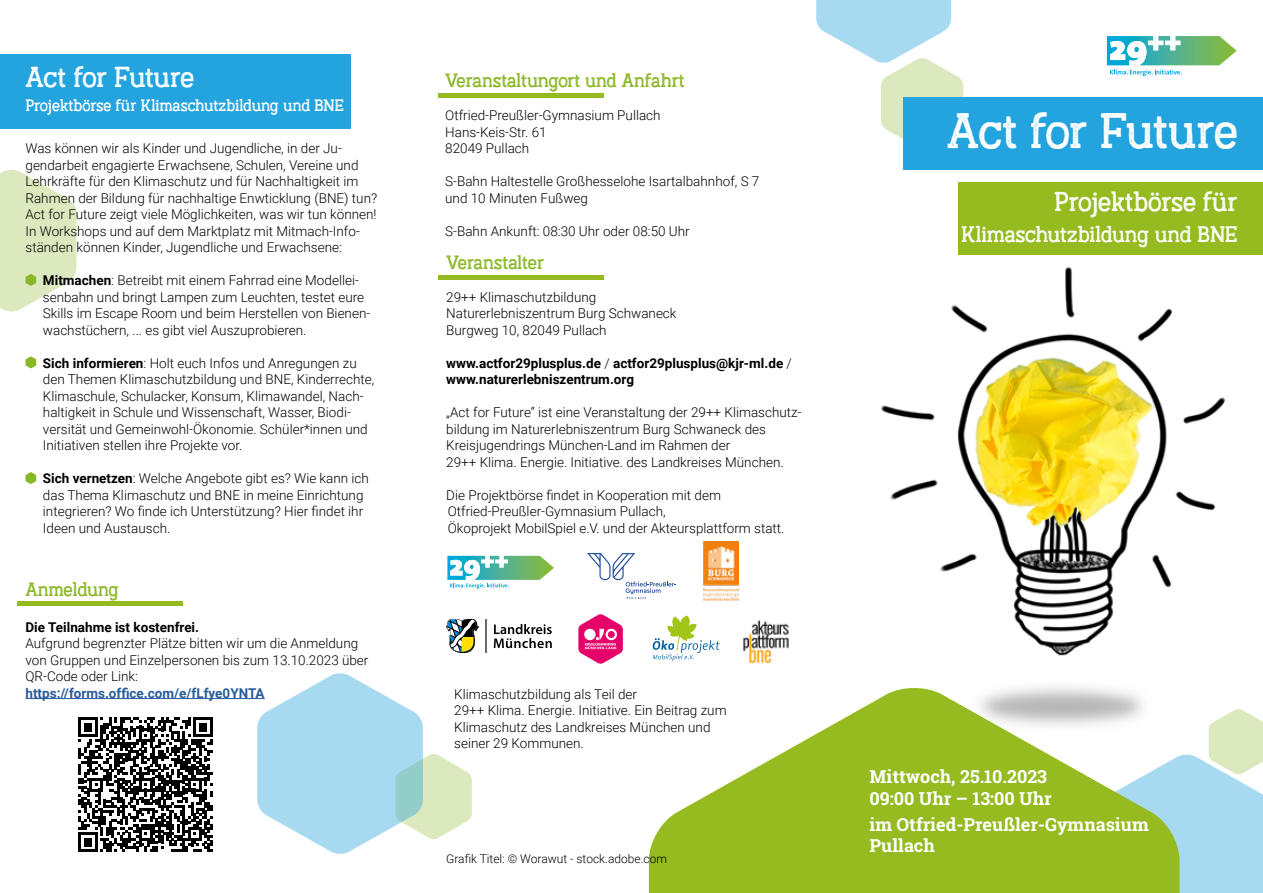
<style>
.page{position:relative;width:1263px;height:893px;background:#fff}
.page>*{position:absolute;margin:0;border:0;box-sizing:border-box;transform-origin:0 0}
.t1{font:46.5px "Austral Slab Stamp";letter-spacing:-.015em;color:#fff}
.t2{font:27px "Austral Slab Stamp";letter-spacing:-.015em;color:#fff}
.t3{font:700 25.5px/30.6px "Roboto Slab";color:#fff;text-align:right}
.t4{font:25.5px "Austral Slab Stamp";letter-spacing:-.005em;color:#fff}
.t5{font:21px "Austral Slab Stamp";letter-spacing:-.005em;color:#fff}
.t6{font:700 18px/21.6px "Roboto Slab";color:#fff}
.t7{font:18px "Austral Slab Stamp";color:#8ab725}
.t8{font:15.45px "Austral Slab Stamp";letter-spacing:-.005em;color:#fff}
.t9{font:300 13.5px/16.5px "Roboto";color:#000}
.t10{font:700 13.5px/16.5px "Roboto";color:#000}
.t11{font:700 13.5px "Roboto";color:#275b9b}
.t12{font:300 12px "Roboto";color:#000}
.s1{font-weight:700}
.s2{font-weight:300}
</style>
<div class="page">
<svg style="left:257px;top:673px;width:215px;height:181px"></svg>
<div style="left:438px;top:93px;width:166px;height:5px;background:#95bb20"></div>
<div style="left:0;top:54px;width:351px;height:75px;background:#23a4de"></div>
<img style="left:881px;top:245px;width:345px;height:411px">
<svg style="left:649px;top:686px;width:493px;height:207px;fill:#95bb20"></svg>
<svg style="left:1097px;top:709px;width:166px;height:184px"></svg>
<svg style="left:1107px;top:36px;width:130px;height:40px"></svg>
<img style="left:703px;top:541px;width:36px;height:59px">
<svg style="left:447px;top:556px;width:107px;height:33px"></svg>
<div style="left:959px;top:183px;width:304px;height:72px;background:#95bb20"></div>
<div style="left:904px;top:97px;width:359px;height:72px;background:#23a4de"></div>
<svg style="left:816px;top:0;width:147px;height:149px"></svg>
<svg style="left:578px;top:614px;width:45px;height:50px"></svg>
<hr style="left:26px;top:698px;width:239px;height:1px;background:#275b9b">
<hr style="left:438px;top:275px;width:166px;height:4px;background:#95bb20">
<hr style="left:17px;top:602px;width:166px;height:4px;background:#95bb20">
<svg style="left:0;top:169px;width:77px;height:143px"></svg>
<svg style="left:26px;top:356px;width:10px;height:12px"></svg>
<svg style="left:26px;top:472px;width:10px;height:12px"></svg>
<svg style="left:446px;top:619px;width:33px;height:33px"></svg>
<svg style="left:494px;top:624px;width:58px;height:24px"></svg>
<hr style="left:485px;top:619px;width:1px;height:33px;background:#696a6f">
<svg style="left:587px;top:553px;width:89px;height:46px"></svg>
<img style="left:743px;top:620px;width:46px;height:44px">
<svg style="left:79px;top:718px;width:134px;height:134px"></svg>
<svg style="left:653px;top:616px;width:67px;height:45px"></svg>
<h2 class="t2" style="left:26px;top:56px;width:170px">Act for Future</h2>
<p class="t8" style="left:26px;top:93px;width:320px">Projektbörse für Klimaschutzbildung und BNE</p>
<p class="t9" style="left:26px;top:139px;width:353px">Was können wir als Kinder und Jugendliche, in der Ju&shy;gendarbeit engagierte Erwachsene, Schulen, Vereine und Lehrkräfte für den Klimaschutz und für Nachhaltigkeit im Rahmen der Bildung für nachhaltige Enwticklung (BNE) tun?<br>Act for Future zeigt viele Möglichkeiten, was wir tun können!<br>In Workshops und auf dem Marktplatz mit Mitmach-Info&shy;ständen können Kinder, Jugendliche und Erwachsene:</p>
<p class="t9" style="left:43px;top:271px;width:329px"><span class="s1">Mitmachen</span>: Betreibt mit einem Fahrrad eine Modellei&shy;senbahn und bringt Lampen zum Leuchten, testet eure Skills im Escape Room und beim Herstellen von Bienen&shy;wachstüchern, ... es gibt viel Auszuprobieren.</p>
<p class="t9" style="left:43px;top:354px;width:333px"><span class="s1">Sich informieren</span>: Holt euch Infos und Anregungen zu den Themen Klimaschutzbildung und BNE, Kinderrechte, Klimaschule, Schulacker, Konsum, Klimawandel, Nach&shy;haltigkeit in Schule und Wissenschaft, Wasser, Biodi&shy;versität und Gemeinwohl-Ökonomie. Schüler*innen und Initiativen stellen ihre Projekte vor.</p>
<p class="t9" style="left:43px;top:469px;width:327px"><span class="s1">Sich vernetzen</span>: Welche Angebote gibt es? Wie kann ich das Thema Klimaschutz und BNE in meine Einrichtung integrieren? Wo finde ich Unterstützung? Hier findet ihr Ideen und Austausch.</p>
<h3 class="t7" style="left:26px;top:575px;width:95px">Anmeldung</h3>
<p class="t10" style="left:26px;top:618px;width:175px">Die Teilnahme ist kostenfrei.</p>
<p class="t9" style="left:26px;top:634px;width:344px">Aufgrund begrenzter Plätze bitten wir um die Anmeldung von Gruppen und Einzelpersonen bis zum 13.10.2023 über<br>QR-Code oder Link:</p>
<p class="t11" style="left:26px;top:683px;width:241px">https://forms.office.com/e/fLfye0YNTA</p>
<h3 class="t7" style="left:445px;top:67px;width:241px">Veranstaltungort und Anfahrt</h3>
<p class="t9" style="left:445px;top:106px;width:217px">Otfried-Preußler-Gymnasium Pullach<br>Hans-Keis-Str. 61<br>82049 Pullach</p>
<p class="t9" style="left:445px;top:172px;width:316px">S-Bahn Haltestelle Großhesselohe Isartalbahnhof, S 7 und 10 Minuten Fußweg</p>
<p class="t9" style="left:445px;top:222px;width:246px">S-Bahn Ankunft: 08:30 Uhr oder 08:50 Uhr</p>
<h3 class="t7" style="left:446px;top:248px;width:99px">Veranstalter</h3>
<p class="t9" style="left:446px;top:288px;width:232px">29++ Klimaschutzbildung<br>Naturerlebniszentrum Burg Schwaneck<br>Burgweg 10, 82049 Pullach</p>
<p class="t10" style="left:446px;top:354px;width:347px">www.actfor29plusplus.de <span class="s2">/</span> actfor29plusplus@kjr-ml.de <span class="s2">/ </span>www.naturerlebniszentrum.org</p>
<p class="t9" style="left:446px;top:403px;width:357px">„Act for Future“ ist eine Veranstaltung der 29++ Klimaschutz&shy;bildung im Naturerlebniszentrum Burg Schwaneck des Kreisjugendrings München-Land im Rahmen der<br>29++ Klima. Energie. Initiative. des Landkreises München.</p>
<p class="t9" style="left:446px;top:486px;width:340px">Die Projektbörse findet in Kooperation mit dem<br>Otfried-Preußler-Gymnasium Pullach,<br>Ökoprojekt MobilSpiel e.V. und der Akteursplattform statt.</p>
<p class="t9" style="left:454px;top:685px;width:274px">Klimaschutzbildung als Teil der<br>29++ Klima. Energie. Initiative. Ein Beitrag zum Klimaschutz des Landkreises München und seiner 29 Kommunen.</p>
<p class="t12" style="left:446px;top:850px;width:222px">Grafik Titel: © Worawut - stock.adobe.com</p>
<h1 class="t1" style="left:947px;top:95px;width:292px">Act for Future</h1>
<h3 class="t4" style="left:1054px;top:182px;width:185px">Projektbörse für</h3>
<h3 class="t5" style="left:961px;top:218px;width:278px">Klimaschutzbildung und BNE</h3>
<h3 class="t3" style="left:1039px;top:188px;width:226px">Gemeinsam akt für den Klimaschu</h3>
<h3 class="t6" style="left:870px;top:765px;width:184px">Mittwoch, 25.10.2023<br>09:00 Uhr – 13:00 Uhr</h3>
<h3 class="t6" style="left:870px;top:813px;width:281px">im Otfried-Preußler-Gymnasium<br>Pullach</h3>
</div>
